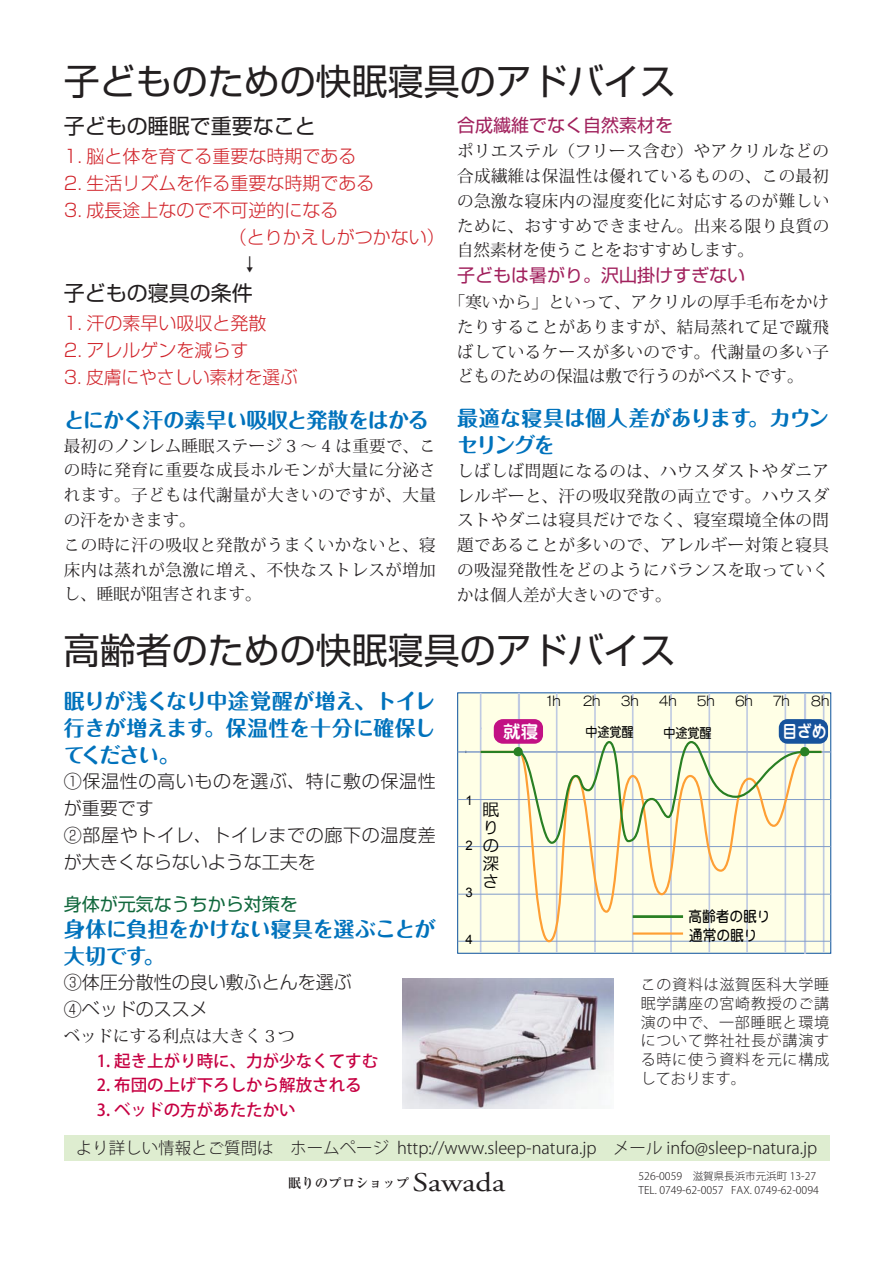
<style>
.page{position:relative;width:893px;height:1263px;background:#fff}
.page>*{position:absolute;margin:0;border:0;box-sizing:border-box;transform-origin:0 0}
.t1{font:36px "Shin Go Pro";color:#231f20}
.t2{font:700 21px/27.3px "Maru Fo Pro";letter-spacing:-.02em;color:#0072bc}
.t3{font:21px "Shin Go Pro";color:#231f20}
.t4{font:300 18px/27px "Shin Go Pro";color:#d1232a}
.t5{font:300 18px/27px "Shin Go Pro";letter-spacing:.035em;color:#231f20}
.t6{font:18px "Shin Go Pro";color:#a1215d}
.t7{font:300 18px/27px "Shin Go Pro";color:#231f20}
.t8{font:18px "Shin Go Pro";color:#11683d}
.t9{font:17.55px/18px "PS NOW GM 83 pv RKSJ H";color:#000;text-align:justify}
.t10{font:17.55px "NIS R7 83 pv RKSJ H";color:#fff;scale:.84 1}
.t11{font:17.55px "NIS R7 83 pv RKSJ H";color:#fff}
.t12{font:16.5px/24.8px "Koz Min Std";letter-spacing:.025em;color:#231f20;text-align:justify}
.t13{font:300 16.5px "Koz Go Std";color:#231f20}
.t14{font:500 16.5px/24.8px "Koz Go Std";color:#c60042}
.t15{font:16.5px "Koz Min Std";color:#231f20}
.t16{font:15.15px/18.6px "NIS R4 P 83 pv RKSJ H";color:#000;scale:.9 1}
.t17{font:300 15px/18.8px "Koz Go Std";letter-spacing:.05em;color:#231f20;text-align:justify}
.t18{font:700 13.5px "Ryumin Pro";color:#231f20}
.t19{font:13.35px "NIS R4 P 83 pv RKSJ H";color:#000;scale:.9 1}
.t20{font:13.2px "PS NOW GM 83 pv RKSJ H";color:#000}
.t21{font:13.2px "Arial";color:#000}
.t22{font:300 10.5px/13.5px "Koz Go Std";color:#231f20}
.s1{font-family:"Adobe Garamond Pro";font-weight:400;font-size:27px}
</style>
<div class="page">
<div style="left:64px;top:1135px;width:765px;height:26px;background:#deedd0"></div>
<div style="left:458px;top:693px;width:373px;height:260px;background:#ffffe6"></div>
<hr style="left:518px;top:693px;width:2px;height:260px;background:#bfcae2">
<hr style="left:556px;top:693px;width:1px;height:260px;background:#bfcae2">
<hr style="left:594px;top:693px;width:2px;height:260px;background:#bfcae2">
<hr style="left:632px;top:693px;width:2px;height:260px;background:#bfcae2">
<hr style="left:670px;top:693px;width:2px;height:260px;background:#bfcae2">
<hr style="left:708px;top:693px;width:2px;height:260px;background:#bfcae2">
<hr style="left:746px;top:693px;width:2px;height:260px;background:#bfcae2">
<hr style="left:784px;top:693px;width:2px;height:260px;background:#bfcae2">
<hr style="left:823px;top:693px;width:1px;height:260px;background:#bfcae2">
<hr style="left:480px;top:693px;width:1px;height:260px;background:#bfcae2">
<hr style="left:804px;top:694px;width:2px;height:260px;background:#bfcae2">
<hr style="left:458px;top:752px;width:373px;height:1px;background:#809cc9">
<hr style="left:458px;top:799px;width:373px;height:1px;background:#809cc9">
<hr style="left:458px;top:846px;width:373px;height:1px;background:#809cc9">
<hr style="left:458px;top:894px;width:373px;height:1px;background:#809cc9">
<hr style="left:458px;top:941px;width:373px;height:1px;background:#809cc9">
<svg style="left:478px;top:845px;width:346px;height:98px"></svg>
<svg style="left:478px;top:719px;width:350px;height:126px"></svg>
<div style="left:513px;top:747px;width:10px;height:9px;background:#298023;border-radius:50%"></div>
<div style="left:800px;top:747px;width:9px;height:9px;background:#298023;border-radius:50%"></div>
<hr style="left:633px;top:915px;width:50px;height:3px;background:#298023">
<hr style="left:633px;top:932px;width:50px;height:3px;background:#fe9f34">
<img style="left:403px;top:978px;width:211px;height:130px">
<h1 class="t1" style="left:64px;top:52px;width:614px">子どものための快眠寝具のアドバイス</h1>
<p class="t3" style="left:64px;top:109px;width:254px">子どもの睡眠で重要なこと</p>
<p class="t4" style="left:64px;top:141px;width:294px">1. 脳と体を育てる重要な時期である</p>
<p class="t4" style="left:64px;top:168px;width:312px">2. 生活リズムを作る重要な時期である</p>
<p class="t4" style="left:229px;top:195px;width:217px;text-indent:-165px">3. 成長途上なので不可逆的になる<br>（とりかえしがつかない）</p>
<p class="t7" style="left:241px;top:249px;width:19px">↓</p>
<p class="t3" style="left:64px;top:276px;width:191px">子どもの寝具の条件</p>
<p class="t4" style="left:64px;top:307px;width:204px">1. 汗の素早い吸収と発散</p>
<p class="t4" style="left:64px;top:334px;width:186px">2. アレルゲンを減らす</p>
<p class="t4" style="left:64px;top:361px;width:236px">3. 皮膚にやさしい素材を選ぶ</p>
<p class="t2" style="left:64px;top:404px;width:367px">とにかく汗の素早い吸収と発散をはかる</p>
<p class="t12" style="left:64px;top:433px;width:374px;text-align:left">最初のノンレム睡眠ステージ 3 ～ 4 は重要で、この時に発育に重要な成長ホルモンが大量に分泌されます。子どもは代謝量が大きいのですが、大量の汗をかきます。<br>この時に汗の吸収と発散がうまくいかないと、寝床内は蒸れが急激に増え、不快なストレスが増加し、睡眠が阻害されます。</p>
<h1 class="t1" style="left:64px;top:621px;width:614px">高齢者のための快眠寝具のアドバイス</h1>
<p class="t2" style="left:64px;top:685px;width:374px;text-align:justify">眠りが浅くなり中途覚醒が増え、トイレ行きが増えます。保温性を十分に確保してください。</p>
<p class="t5" style="left:64px;top:765px;width:373px">①保温性の高いものを選ぶ、特に敷の保温性が重要です<br>②部屋やトイレ、トイレまでの廊下の温度差が大きくならないような工夫を</p>
<p class="t8" style="left:64px;top:889px;width:236px">身体が元気なうちから対策を</p>
<p class="t2" style="left:64px;top:913px;width:373px">身体に負担をかけない寝具を選ぶことが大切です。</p>
<p class="t7" style="left:64px;top:966px;width:290px">③体圧分散性の良い敷ふとんを選ぶ<br>④ベッドのススメ</p>
<p class="t15" style="left:64px;top:1025px;width:233px">ベッドにする利点は大きく３つ</p>
<p class="t14" style="left:64px;top:1049px;width:316px">　　1. 起き上がり時に、力が少なくてすむ　　2. 布団の上げ下ろしから解放される　　3. ベッドの方があたたかい</p>
<p class="t6" style="left:457px;top:110px;width:217px">合成繊維でなく自然素材を</p>
<p class="t12" style="left:457px;top:139px;width:374px">ポリエステル（フリース含む）やアクリルなどの合成繊維は保温性は優れているものの、この最初の急激な寝床内の湿度変化に対応するのが難しいために、おすすめできません。出来る限り良質の自然素材を使うことをおすすめします。</p>
<p class="t6" style="left:457px;top:261px;width:289px">子どもは暑がり。沢山掛けすぎない</p>
<p class="t12" style="left:457px;top:290px;width:373px;text-indent:-8px">「寒いから」といって、アクリルの厚手毛布をかけたりすることがありますが、結局蒸れて足で蹴飛ばしているケースが多いのです。代謝量の多い子どものための保温は敷で行うのがベストです。</p>
<p class="t2" style="left:457px;top:402px;width:374px">最適な寝具は個人差があります。カウンセリングを</p>
<p class="t12" style="left:457px;top:458px;width:374px">しばしば問題になるのは、ハウスダストやダニアレルギーと、汗の吸収発散の両立です。ハウスダストやダニは寝具だけでなく、寝室環境全体の問題であることが多いので、アレルギー対策と寝具の吸湿発散性をどのようにバランスを取っていくかは個人差が大きいのです。</p>
<p class="t20" style="left:547px;top:694px;width:16px">1h</p>
<p class="t20" style="left:583px;top:694px;width:19px">2h</p>
<p class="t20" style="left:621px;top:694px;width:19px">3h</p>
<p class="t20" style="left:659px;top:695px;width:19px">4h</p>
<p class="t20" style="left:697px;top:694px;width:19px">5h</p>
<p class="t20" style="left:735px;top:694px;width:19px">6h</p>
<p class="t20" style="left:773px;top:695px;width:18px">7h</p>
<p class="t20" style="left:811px;top:694px;width:19px">8h</p>
<p class="t11" style="left:503px;top:720px;width:37px">就寝</p>
<p class="t10" style="left:782px;top:720px;width:54px">目ざめ</p>
<p class="t19" style="left:585px;top:723px;width:55px">中途覚醒</p>
<p class="t19" style="left:663px;top:724px;width:55px">中途覚醒</p>
<p class="t21" style="left:465px;top:792px;width:9px">1</p>
<p class="t21" style="left:465px;top:836px;width:9px">2</p>
<p class="t21" style="left:465px;top:884px;width:9px">3</p>
<p class="t21" style="left:465px;top:931px;width:9px">4</p>
<p class="t9" style="left:482px;top:800px;width:19px">眠りの深さ</p>
<p class="t16" style="left:689px;top:906px;width:93px">高齢者の眠り通常の眠り</p>
<p class="t17" style="left:641px;top:975px;width:190px">この資料は滋賀医科大学睡眠学講座の宮崎教授のご講演の中で、一部睡眠と環境について弊社社長が講演する時に使う資料を元に構成しております。</p>
<p class="t13" style="left:76px;top:1138px;width:743px">より詳しい情報とご質問は　ホームページ http://www.sleep-natura.jp　メール info@sleep-natura.jp</p>
<p class="t18" style="left:288px;top:1172px;width:219px">眠りのプロショップ <span class="s1">Sawada</span></p>
<p class="t22" style="left:639px;top:1170px;width:182px">526-0059　滋賀県長浜市元浜町 13-27<br>TEL. 0749-62-0057 FAX. 0749-62-0094</p>
</div>
